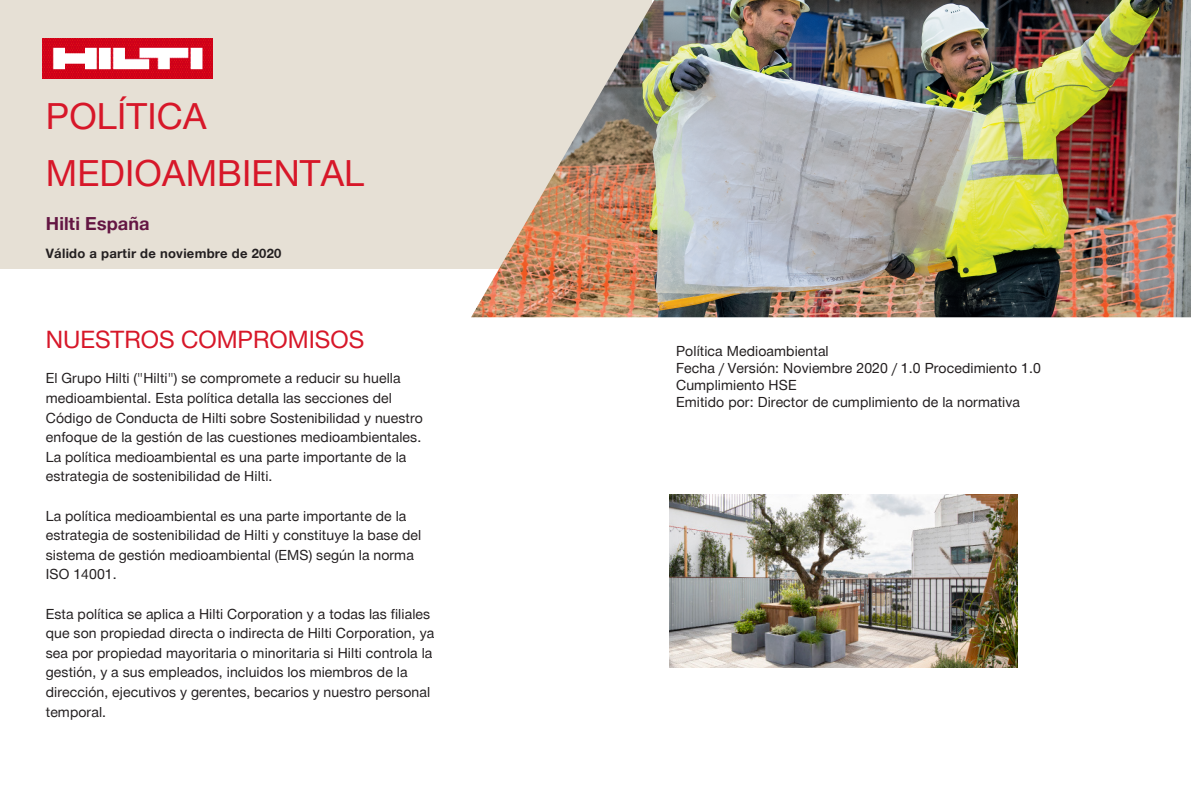
<style>
.page{position:relative;width:1191px;height:794px;background:#fff}
.page>*{position:absolute;margin:0;border:0;box-sizing:border-box;transform-origin:0 0}
.t1{font:36px/57.6px "Hilti";letter-spacing:.005em;color:#d71729}
.H1_Headline_24_24{font:24px "Hilti";color:#d71729}
.t2{font:700 18px "Hilti";letter-spacing:.01em;color:#641643}
.H1_Headline_24_24-2{font:14px/19.6px "Hilti";letter-spacing:.01em;color:#231f20}
.t3{font:14px/16.8px "Hilti";letter-spacing:.01em;color:#221e1f}
.t4{font:700 13px "Hilti";letter-spacing:.02em;color:#231f20}
.s1{font-style:inherit}
</style>
<div class="page">
<div style="left:0;top:0;width:652px;height:268px;background:#e6e0d5"></div>
<img style="left:43px;top:38px;width:170px;height:41px">
<img style="left:471px;top:0;width:720px;height:317px">
<img style="left:669px;top:494px;width:348px;height:173px">
<h1 class="t1" style="left:46px;top:87px;width:320px">POLÍTICA<br>MEDIOAMBIENTAL</h1>
<p class="t2" style="left:46px;top:214px;width:105px"><span class="s1">Hilti</span> España</p>
<p class="t4" style="left:46px;top:246px;width:237px">Válido a partir de noviembre de 2020</p>
<p class="H1_Headline_24_24" style="left:46px;top:326px;width:320px">NUESTROS COMPROMISOS</p>
<p class="H1_Headline_24_24-2" style="left:46px;top:369px;width:378px">El Grupo Hilti ("Hilti") se compromete a reducir su huella medioambiental. Esta política detalla las secciones del Código de Conducta de Hilti sobre Sostenibilidad y nuestro enfoque de la gestión de las cuestiones medioambientales.<br>La política medioambiental es una parte importante de la estrategia de sostenibilidad de Hilti.</p>
<p class="H1_Headline_24_24-2" style="left:46px;top:506px;width:377px">La política medioambiental es una parte importante de la estrategia de sostenibilidad de Hilti y constituye la base del sistema de gestión medioambiental (EMS) según la norma ISO 14001.</p>
<p class="H1_Headline_24_24-2" style="left:46px;top:604px;width:390px">Esta política se aplica a Hilti Corporation y a todas las filiales que son propiedad directa o indirecta de Hilti Corporation, ya sea por propiedad mayoritaria o minoritaria si Hilti controla la gestión, y a sus empleados, incluidos los miembros de la dirección, ejecutivos y gerentes, becarios y nuestro personal temporal.</p>
<p class="t3" style="left:676px;top:343px;width:366px">Política Medioambiental<br>Fecha / Versión: Noviembre 2020 / 1.0 Procedimiento 1.0<br>Cumplimiento HSE<br>Emitido por: Director de cumplimiento de la normativa</p>
</div>
